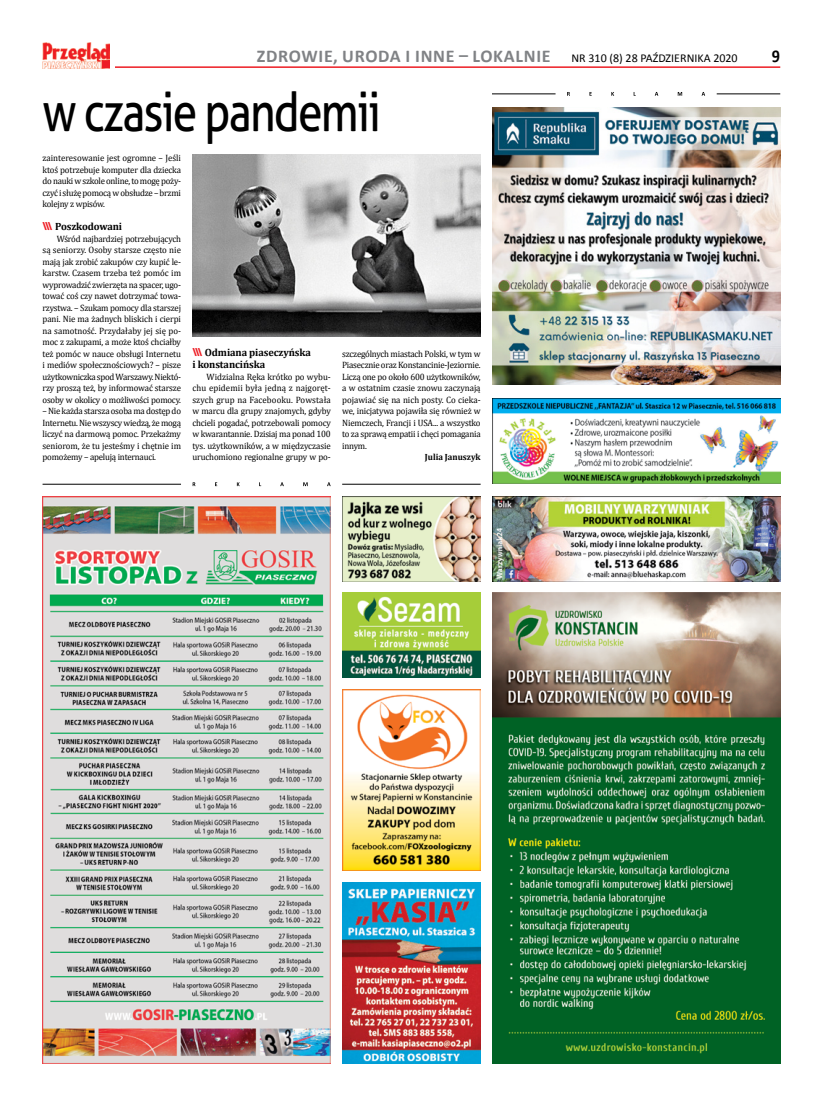
<style>
.page{position:relative;width:820px;height:1106px;background:#fff}
.page>*{position:absolute;margin:0;border:0;box-sizing:border-box;transform-origin:0 0}
.t1{font:54px "Aller";letter-spacing:-.04em;color:#000;scale:.82 1}
.t2{font:700 18px "Calibri";letter-spacing:.04em;color:#808285}
.t3{font:700 18px "Calibri";color:#000;scale:.9 1}
.t4{font:700 10.5px/11.5px "Cambria";letter-spacing:-.01em;color:#000}
.t5{font:9.2px/11.5px "Cambria";letter-spacing:-.025em;color:#000;text-align:justify;scale:.96 1}
.t6{font:700 9px "Cambria";color:#000;scale:.96 1}
.s1{font-weight:400;font-size:12px;color:#000}
.s2{font-family:"Aller";font-size:11px;color:#ed1d24}
</style>
<div class="page">
<hr style="left:43px;top:66px;width:737px;height:2px;background:#ed1d24">
<div style="left:43px;top:42px;width:71px;height:26px;background:#fff"></div>
<img style="left:43px;top:42px;width:67px;height:26px">
<img style="left:492px;top:496px;width:288px;height:85px">
<img style="left:342px;top:496px;width:138px;height:85px">
<img style="left:342px;top:882px;width:138px;height:181px">
<img style="left:342px;top:689px;width:138px;height:181px">
<img style="left:342px;top:592px;width:138px;height:85px">
<img style="left:492px;top:107px;width:288px;height:278px">
<img style="left:492px;top:592px;width:288px;height:471px">
<img style="left:492px;top:398px;width:288px;height:85px">
<img style="left:43px;top:496px;width:288px;height:567px">
<img style="left:192px;top:154px;width:288px;height:182px">
<svg style="left:567px;top:92px;width:137px;height:4px"></svg>
<hr style="left:492px;top:94px;width:63px;height:1px;background:#000">
<hr style="left:716px;top:94px;width:64px;height:1px;background:#000">
<svg style="left:192px;top:482px;width:138px;height:4px"></svg>
<hr style="left:43px;top:484px;width:138px;height:1px;background:#000">
<hr style="left:342px;top:484px;width:138px;height:1px;background:#000">
<h2 class="t2" style="left:257px;top:45px;width:482px">ZDROWIE, URODA I INNE – LOKALNIE <span class="s1">NR 310 (8) 28 PAŹDZIERNIKA 2020</span></h2>
<h2 class="t3" style="left:771px;top:45px;width:11px">9</h2>
<h1 class="t1" style="left:43px;top:79px;width:414px">w czasie pandemii</h1>
<p class="t5" style="left:43px;top:152px;width:146px">zainteresowanie jest ogromne – Jeśli ktoś potrzebuje komputer dla dziecka do nauki w szkole online, to mogę poży&shy;czyć i służę pomocą w obsłudze – brzmi kolejny z wpisów.</p>
<p class="t4" style="left:43px;top:220px;width:81px"><span class="s2">\\\</span> Poszkodowani</p>
<p class="t5" style="left:43px;top:233px;width:146px;text-indent:14px">Wśród najbardziej potrzebujących są seniorzy. Osoby starsze często nie mają jak zrobić zakupów czy kupić le&shy;karstw. Czasem trzeba też pomóc im wyprowadzić zwierzęta na spacer, ugo&shy;tować coś czy nawet dotrzymać towa&shy;rzystwa. – Szukam pomocy dla starszej pani. Nie ma żadnych bliskich i cierpi na samotność. Przydałaby jej się po&shy;moc z zakupami, a może ktoś chciałby też pomóc w nauce obsługi Internetu i mediów społecznościowych? – pisze użytkowniczka spod Warszawy. Niektó&shy;rzy proszą też, by informować starsze osoby w okolicy o możliwości pomocy.</p>
<p class="t5" style="left:43px;top:405px;width:146px">– Nie każda starsza osoba ma dostęp do Internetu. Nie wszyscy wiedzą, że mogą liczyć na darmową pomoc. Przekażmy seniorom, że tu jesteśmy i chętnie im pomożemy – apelują internauci.</p>
<p class="t4" style="left:192px;top:346px;width:120px"><span class="s2">\\\</span> Odmiana piaseczyńska i konstancińska</p>
<p class="t5" style="left:192px;top:371px;width:146px;text-indent:14px">Widzialna Ręka krótko po wybu&shy;chu epidemii była jedną z najgoręt&shy;szych grup na Facebooku. Powstała w marcu dla grupy znajomych, gdyby chcieli pogadać, potrzebowali pomocy w kwarantannie. Dzisiaj ma ponad 100 tys. użytkowników, a w międzyczasie uruchomiono regionalne grupy w po-</p>
<p class="t5" style="left:342px;top:348px;width:146px">szczególnych miastach Polski, w tym w Piasecznie oraz Konstancinie-Jeziornie.<br>Liczą one po około 600 użytkowników, a w ostatnim czasie znowu zaczynają pojawiać się na nich posty. Co cieka&shy;we, inicjatywa pojawiła się również w Niemczech, Francji i USA... a wszystko to za sprawą empatii i chęci pomagania innym.</p>
<p class="t6" style="left:425px;top:451px;width:59px">Julia Januszyk</p>
</div>
